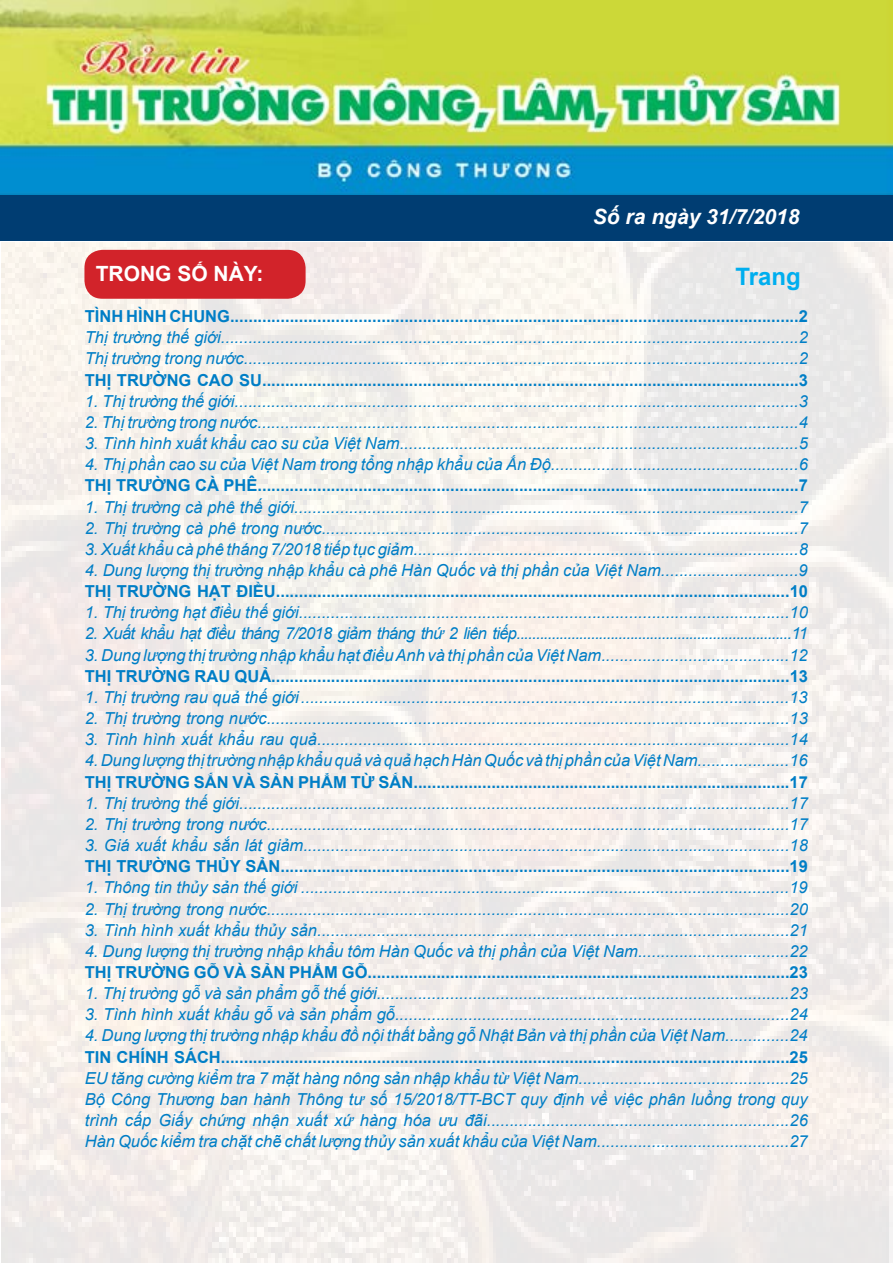
<style>
.page{position:relative;width:893px;height:1263px;background:#fff}
.page>*{position:absolute;margin:0;border:0;box-sizing:border-box;transform-origin:0 0}
.t1{font:700 24px "Arial";color:#00aeef}
.t2{font:italic 700 21px "Arial";color:#fff}
.t3{font:700 21px "Arial";color:#fff}
.t4{font:italic 16.5px/21.1px "Arial";color:#007ec6}
.t5{font:700 16.5px "Arial";color:#007ec6}
.t6{font:italic 16.5px "Arial";letter-spacing:-.04em;color:#007ec6}
</style>
<div class="page">
<img style="left:1px;top:243px;width:892px;height:1019px">
<div style="left:0;top:195px;width:892px;height:46px;background:#003d72"></div>
<img style="left:0;top:0;width:892px;height:195px">
<div style="left:84px;top:250px;width:222px;height:49px;background:#d2232a;border-radius:18px"></div>
<p class="t2" style="left:593px;top:202px;width:208px">Số ra ngày 31/7/2018</p>
<p class="t3" style="left:96px;top:259px;width:169px">TRONG SỐ NÀY:</p>
<h1 class="t1" style="left:735px;top:260px;width:67px">Trang</h1>
<p class="t5" style="left:85px;top:305px;width:725px">TÌNH HÌNH CHUNG............................................................................................................................2</p>
<p class="t4" style="left:85px;top:327px;width:725px">Thị trường thế giới..............................................................................................................................2<br>Thị trường trong nước.........................................................................................................................2</p>
<p class="t5" style="left:85px;top:369px;width:725px">THỊ TRƯỜNG CAO SU.....................................................................................................................3</p>
<p class="t4" style="left:85px;top:391px;width:725px">1. Thị trường thế giới...........................................................................................................................3</p>
<p class="t4" style="left:85px;top:412px;width:725px">2. Thị trường trong nước......................................................................................................................4</p>
<p class="t4" style="left:85px;top:433px;width:725px">3. Tình hình xuất khẩu cao su của Việt Nam.......................................................................................5</p>
<p class="t4" style="left:85px;top:454px;width:724px">4. Thị phần cao su của Việt Nam trong tổng nhập khẩu của Ấn Độ......................................................6</p>
<p class="t5" style="left:85px;top:475px;width:725px">THỊ TRƯỜNG CÀ PHÊ......................................................................................................................7</p>
<p class="t4" style="left:85px;top:496px;width:725px">1. Thị trường cà phê thế giới..............................................................................................................7</p>
<p class="t4" style="left:85px;top:518px;width:725px">2. Thị trường cà phê trong nước........................................................................................................7</p>
<p class="t4" style="left:85px;top:539px;width:725px">3. Xuất khẩu cà phê tháng 7/2018 tiếp tục giảm....................................................................................8</p>
<p class="t4" style="left:85px;top:560px;width:724px">4. Dung lượng thị trường nhập khẩu cà phê Hàn Quốc và thị phần của Việt Nam..............................9</p>
<p class="t5" style="left:85px;top:580px;width:725px">THỊ TRƯỜNG HẠT ĐIỀU................................................................................................................10</p>
<p class="t4" style="left:85px;top:602px;width:725px">1. Thị trường hạt điều thế giới...........................................................................................................10</p>
<p class="t6" style="left:85px;top:623px;width:724px">2. Xuất khẩu hạt điều tháng 7/2018 giảm tháng thứ 2 liên tiếp......................................................................11</p>
<p class="t4" style="left:85px;top:644px;width:724px">3. Dung lượng thị trường nhập khẩu hạt điều Anh và thị phần của Việt Nam.........................................12</p>
<p class="t5" style="left:85px;top:665px;width:725px">THỊ TRƯỜNG RAU QUẢ.................................................................................................................13</p>
<p class="t4" style="left:85px;top:687px;width:724px">1. Thị trường rau quả thế giới..........................................................................................................13</p>
<p class="t4" style="left:85px;top:708px;width:725px">2. Thị trường trong nước..................................................................................................................13</p>
<p class="t4" style="left:85px;top:729px;width:725px">3. Tình hình xuất khẩu rau quả.......................................................................................................14</p>
<p class="t4" style="left:85px;top:750px;width:724px">4. Dung lượng thị trường nhập khẩu quả và quả hạch Hàn Quốc và thị phần của Việt Nam....................16</p>
<p class="t5" style="left:85px;top:771px;width:725px">THỊ TRƯỜNG SẮN VÀ SẢN PHẨM TỪ SẮN..................................................................................17</p>
<p class="t4" style="left:85px;top:792px;width:725px">1. Thị trường thế giới........................................................................................................................17</p>
<p class="t4" style="left:85px;top:814px;width:725px">2. Thị trường trong nước..................................................................................................................17</p>
<p class="t4" style="left:85px;top:835px;width:725px">3. Giá xuất khẩu sắn lát giảm..........................................................................................................18</p>
<p class="t5" style="left:85px;top:855px;width:725px">THỊ TRƯỜNG THỦY SẢN...............................................................................................................19</p>
<p class="t4" style="left:85px;top:877px;width:724px">1. Thông tin thủy sản thế giới ..........................................................................................................19</p>
<p class="t4" style="left:85px;top:898px;width:725px">2. Thị trường trong nước..................................................................................................................20</p>
<p class="t4" style="left:85px;top:919px;width:725px">3. Tình hình xuất khẩu thủy sản.......................................................................................................21</p>
<p class="t4" style="left:85px;top:941px;width:724px">4. Dung lượng thị trường nhập khẩu tôm Hàn Quốc và thị phần của Việt Nam.................................22</p>
<p class="t5" style="left:85px;top:961px;width:725px">THỊ TRƯỜNG GỖ VÀ SẢN PHẨM GỖ............................................................................................23</p>
<p class="t4" style="left:85px;top:983px;width:725px">1. Thị trường gỗ và sản phẩm gỗ thế giới..........................................................................................23</p>
<p class="t4" style="left:85px;top:1004px;width:725px">3. Tình hình xuất khẩu gỗ và sản phẩm gỗ......................................................................................24</p>
<p class="t4" style="left:85px;top:1025px;width:724px">4. Dung lượng thị trường nhập khẩu đồ nội thất bằng gỗ Nhật Bản và thị phần của Việt Nam..............24</p>
<p class="t5" style="left:85px;top:1046px;width:725px">TIN CHÍNH SÁCH............................................................................................................................25</p>
<p class="t4" style="left:85px;top:1067px;width:725px;text-align:justify">EU tăng cường kiểm tra 7 mặt hàng nông sản nhập khẩu từ Việt Nam..............................................25<br>Bộ Công Thương ban hành Thông tư số 15/2018/TT-BCT quy định về việc phân luồng trong quy trình cấp Giấy chứng nhận xuất xứ hàng hóa ưu đãi..................................................................26<br>Hàn Quốc kiểm tra chặt chẽ chất lượng thủy sản xuất khẩu của Việt Nam..........................................27</p>
</div>
